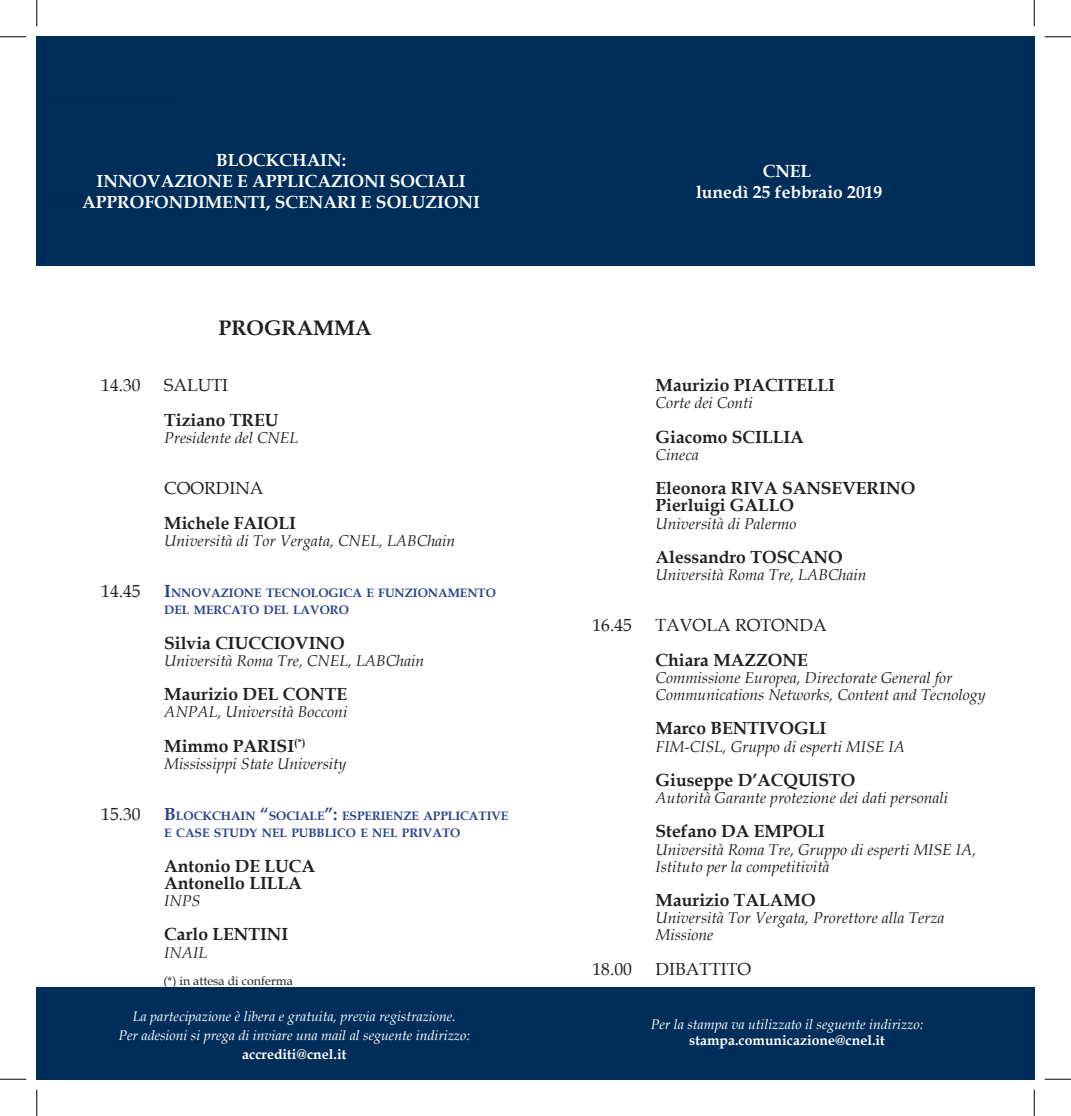
<style>
.page{position:relative;width:1071px;height:1116px;background:#fff}
.page>*{position:absolute;margin:0;border:0;box-sizing:border-box;transform-origin:0 0}
.t1{font:700 21px "Book Antiqua";color:#231f20}
.t2{font:700 17.5px "Book Antiqua";color:#231f20}
.t3{font:700 17.5px "Book Antiqua";color:#fff}
.t4{font:17.5px "Book Antiqua";color:#231f20}
.t5{font:italic 15.75px/17.2px "Book Antiqua";color:#231f20}
.t6{font:italic 14px "Book Antiqua";color:#fff}
.t7{font:700 14px "Book Antiqua";color:#fff}
.t8{font:700 12.25px/17.2px "Book Antiqua";color:#253f8e}
.t9{font:12.25px "Book Antiqua";color:#231f20}
.s1{font-size:17.5px}
</style>
<div class="page">
<div style="left:37px;top:37px;width:997px;height:228px;background:#002e5a"></div>
<div style="left:37px;top:987px;width:997px;height:91px;background:#002e5a"></div>
<svg style="left:0;top:36px;width:26px;height:1px"></svg>
<svg style="left:1044px;top:36px;width:27px;height:1px"></svg>
<svg style="left:0;top:1078px;width:26px;height:1px"></svg>
<svg style="left:1044px;top:1078px;width:27px;height:1px"></svg>
<svg style="left:36px;top:0;width:1px;height:26px"></svg>
<svg style="left:36px;top:1089px;width:1px;height:26px"></svg>
<svg style="left:1034px;top:0;width:1px;height:26px"></svg>
<svg style="left:1034px;top:1089px;width:1px;height:26px"></svg>
<p class="t3" style="left:216px;top:148px;width:131px">BLOCKCHAIN:</p>
<p class="t3" style="left:97px;top:169px;width:370px">INNOVAZIONE E APPLICAZIONI SOCIALI</p>
<p class="t3" style="left:82px;top:190px;width:399px">APPROFONDIMENTI, SCENARI E SOLUZIONI</p>
<p class="t1" style="left:218px;top:313px;width:154px">PROGRAMMA</p>
<p class="t4" style="left:101px;top:373px;width:41px">14.30</p>
<p class="t4" style="left:164px;top:373px;width:65px">SALUTI</p>
<p class="t2" style="left:164px;top:407px;width:116px">Tiziano TREU</p>
<p class="t5" style="left:164px;top:428px;width:135px">Presidente del CNEL</p>
<p class="t4" style="left:164px;top:476px;width:101px">COORDINA</p>
<p class="t2" style="left:164px;top:510px;width:133px">Michele FAIOLI</p>
<p class="t5" style="left:164px;top:531px;width:292px">Università di Tor Vergata, CNEL, LABChain</p>
<p class="t4" style="left:101px;top:579px;width:41px">14.45</p>
<p class="t8" style="left:164px;top:584px;width:333px"><span class="s1">I</span>NNOVAZIONE TECNOLOGICA E FUNZIONAMENTO<br>DEL MERCATO DEL LAVORO</p>
<p class="t2" style="left:164px;top:630px;width:182px">Silvia CIUCCIOVINO</p>
<p class="t5" style="left:164px;top:651px;width:261px">Università Roma Tre, CNEL, LABChain</p>
<p class="t2" style="left:164px;top:682px;width:184px">Maurizio DEL CONTE</p>
<p class="t5" style="left:164px;top:702px;width:185px">ANPAL, Università Bocconi</p>
<p class="t2" style="left:164px;top:733px;width:143px">Mimmo PARISI<sup>(*)</sup></p>
<p class="t5" style="left:164px;top:754px;width:184px">Mississippi State University</p>
<p class="t4" style="left:101px;top:802px;width:41px">15.30</p>
<p class="t8" style="left:164px;top:807px;width:346px"><span class="s1">B</span>LOCKCHAIN <span class="s1">“</span>SOCIALE<span class="s1">”:</span> ESPERIENZE APPLICATIVE</p>
<p class="t8" style="left:164px;top:824px;width:298px">E CASE STUDY NEL PUBBLICO E NEL PRIVATO</p>
<p class="t2" style="left:164px;top:853px;width:152px">Antonio DE LUCA</p>
<p class="t2" style="left:164px;top:870px;width:139px">Antonello LILLA</p>
<p class="t5" style="left:164px;top:891px;width:37px">INPS</p>
<p class="t2" style="left:164px;top:922px;width:125px">Carlo LENTINI</p>
<p class="t5" style="left:164px;top:943px;width:44px">INAIL</p>
<p class="t9" style="left:163px;top:972px;width:131px">(*) in attesa di conferma</p>
<p class="t6" style="left:133px;top:1006px;width:324px">La partecipazione è libera e gratuita, previa registrazione.</p>
<p class="t6" style="left:119px;top:1025px;width:353px">Per adesioni si prega di inviare una mail al seguente indirizzo:</p>
<p class="t7" style="left:242px;top:1044px;width:106px">accrediti@cnel.it</p>
<p class="t3" style="left:762px;top:159px;width:50px">CNEL</p>
<p class="t3" style="left:696px;top:180px;width:188px">lunedì 25 febbraio 2019</p>
<p class="t2" style="left:655px;top:373px;width:181px">Maurizio PIACITELLI</p>
<p class="t5" style="left:655px;top:394px;width:99px">Corte dei Conti</p>
<p class="t2" style="left:655px;top:425px;width:150px">Giacomo SCILLIA</p>
<p class="t5" style="left:655px;top:445px;width:45px">Cineca</p>
<p class="t2" style="left:655px;top:476px;width:261px">Eleonora RIVA SANSEVERINO</p>
<p class="t2" style="left:655px;top:493px;width:140px">Pierluigi GALLO</p>
<p class="t5" style="left:655px;top:514px;width:142px">Università di Palermo</p>
<p class="t2" style="left:655px;top:545px;width:189px">Alessandro TOSCANO</p>
<p class="t5" style="left:655px;top:565px;width:212px">Università Roma Tre, LABChain</p>
<p class="t4" style="left:592px;top:613px;width:41px">16.45</p>
<p class="t4" style="left:655px;top:613px;width:173px">TAVOLA ROTONDA</p>
<p class="t2" style="left:655px;top:647px;width:154px">Chiara MAZZONE</p>
<p class="t5" style="left:655px;top:668px;width:332px">Commissione Europea, Directorate General for<br>Communications Networks, Content and Tecnology</p>
<p class="t2" style="left:655px;top:716px;width:172px">Marco BENTIVOGLI</p>
<p class="t5" style="left:655px;top:737px;width:251px">FIM-CISL, Gruppo di esperti MISE IA</p>
<p class="t2" style="left:655px;top:768px;width:201px">Giuseppe D’ACQUISTO</p>
<p class="t5" style="left:655px;top:788px;width:294px">Autorità Garante protezione dei dati personali</p>
<p class="t2" style="left:655px;top:819px;width:171px">Stefano DA EMPOLI</p>
<p class="t5" style="left:655px;top:840px;width:322px">Università Roma Tre, Gruppo di esperti MISE IA,<br>Istituto per la competitività</p>
<p class="t2" style="left:655px;top:888px;width:161px">Maurizio TALAMO</p>
<p class="t5" style="left:655px;top:908px;width:290px">Università Tor Vergata, Prorettore alla Terza<br>Missione</p>
<p class="t4" style="left:592px;top:956px;width:41px">18.00</p>
<p class="t4" style="left:655px;top:956px;width:97px">DIBATTITO</p>
<p class="t6" style="left:651px;top:1013px;width:274px">Per la stampa va utilizzato il seguente indirizzo:</p>
<p class="t7" style="left:689px;top:1030px;width:197px">stampa.comunicazione@cnel.it</p>
</div>
